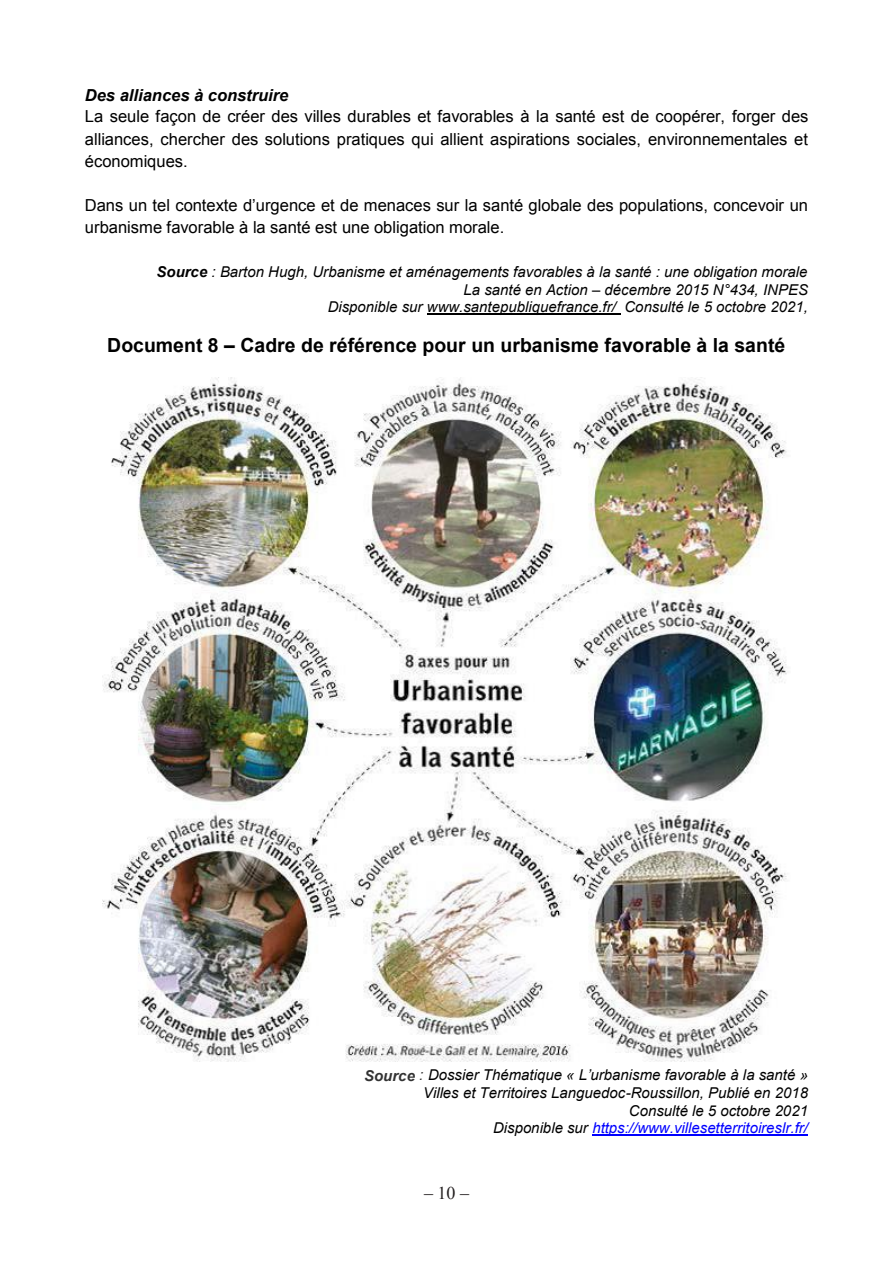
<style>
.page{position:relative;width:893px;height:1263px;background:#fff}
.page>*{position:absolute;margin:0;border:0;box-sizing:border-box;transform-origin:0 0}
.t1{font:700 19.5px "Arial";color:#000}
.t2{font:18px "Times New Roman";color:#231f20}
.t3{font:16.5px/21.9px "Arial";color:#000}
.t4{font:italic 15px/17.5px "Arial";color:#000;text-align:right}
.s1{font-weight:700;font-style:italic}
.s2{font-weight:700}
.s3{font-weight:700;color:#333}
.s4{color:#333}
.s5{color:#00f}
</style>
<div class="page">
<hr style="left:427px;top:314px;width:193px;height:1px;background:#000">
<hr style="left:592px;top:1135px;width:216px;height:1px;background:#00f">
<img style="left:102px;top:378px;width:685px;height:684px">
<p class="t3" style="left:85px;top:84px;width:725px"><span class="s1">Des alliances à construire<br></span>La seule façon de créer des villes durables et favorables à la santé est de coopérer, forger des alliances, chercher des solutions pratiques qui allient aspirations sociales, environnementales et économiques.</p>
<p class="t3" style="left:85px;top:194px;width:725px">Dans un tel contexte d’urgence et de menaces sur la santé globale des populations, concevoir un urbanisme favorable à la santé est une obligation morale.</p>
<p class="t4" style="left:157px;top:263px;width:653px"><span class="s2">Source</span> : Barton Hugh, Urbanisme et aménagements favorables à la santé : une obligation morale<br>La santé en Action – décembre 2015 N°434, INPES<br>Disponible sur www.santepubliquefrance.fr/ Consulté le 5 octobre 2021,</p>
<p class="t1" style="left:107px;top:332px;width:680px">Document 8 – Cadre de référence pour un urbanisme favorable à la santé</p>
<p class="t4" style="left:364px;top:1067px;width:445px"><span class="s3">Source</span> <span class="s4">:</span> Dossier Thématique « L’urbanisme favorable à la santé » Villes et Territoires Languedoc-Roussillon, Publié en 2018<br>Consulté le 5 octobre 2021<br>Disponible sur <span class="s5">https://www.villesetterritoireslr.fr/</span></p>
<p class="t2" style="left:424px;top:1181px;width:46px">‒ 10 ‒</p>
</div>
